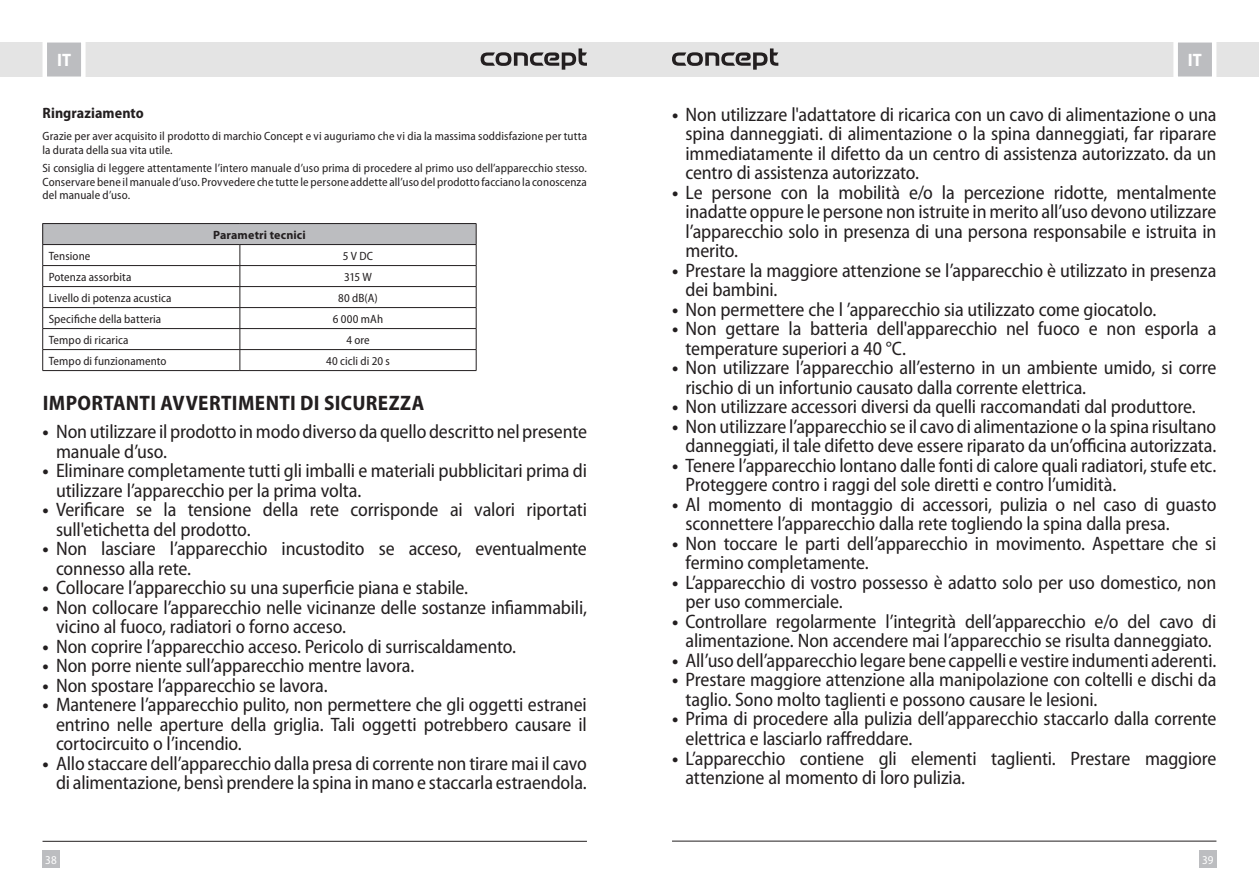
<style>
.page{position:relative;width:1259px;height:893px;background:#fff}
.page>*{position:absolute;margin:0;border:0;box-sizing:border-box;transform-origin:0 0}
.t1{font:700 semi-condensed 21px "Myriad Pro";letter-spacing:.015em;color:#231f20}
.t2{font:semi-condensed 19.5px/19.5px "Myriad Pro";letter-spacing:-.01em;color:#231f20}
.t3{font:700 semi-condensed 18px "Myriad Pro";color:#fff}
.t4{font:700 semi-condensed 15px "Myriad Pro";letter-spacing:.005em;color:#231f20}
.t5{font:semi-condensed 12px/13.8px "Myriad Pro";letter-spacing:.01em;color:#231f20}
.t6{font:700 12px "Myriad Pro";letter-spacing:.01em;color:#231f20}
.t7{font:semi-condensed 12px "Myriad Pro";color:#fff}
.s1{font-weight:700}
</style>
<div class="page">
<div style="left:629px;top:43px;width:630px;height:34px;background:#e4e4e4"></div>
<div style="left:0;top:43px;width:629px;height:34px;background:#e4e4e4"></div>
<div style="left:43px;top:850px;width:17px;height:17px;background:#bcbdc0"></div>
<div style="left:1199px;top:850px;width:17px;height:17px;background:#bcbdc0"></div>
<svg style="left:1171px;top:42px;width:47px;height:35px;background:#cdced0"></svg>
<svg style="left:40px;top:42px;width:48px;height:35px;background:#ceced0"></svg>
<hr style="left:672px;top:841px;width:544px;height:1px;background:#231f20">
<hr style="left:43px;top:841px;width:544px;height:1px;background:#231f20">
<svg style="left:672px;top:48px;width:106px;height:22px"></svg>
<svg style="left:480px;top:48px;width:107px;height:22px"></svg>
<div style="left:43px;top:224px;width:433px;height:21px;background:#bcbdc0"></div>
<hr style="left:43px;top:223px;width:197px;height:1px;background:#231f20">
<hr style="left:240px;top:223px;width:236px;height:1px;background:#231f20">
<hr style="left:43px;top:244px;width:197px;height:1px;background:#231f20">
<hr style="left:240px;top:244px;width:236px;height:1px;background:#231f20">
<hr style="left:43px;top:265px;width:197px;height:1px;background:#231f20">
<hr style="left:240px;top:265px;width:236px;height:1px;background:#231f20">
<hr style="left:43px;top:286px;width:197px;height:1px;background:#231f20">
<hr style="left:240px;top:286px;width:236px;height:1px;background:#231f20">
<hr style="left:43px;top:307px;width:197px;height:1px;background:#231f20">
<hr style="left:240px;top:307px;width:236px;height:1px;background:#231f20">
<hr style="left:43px;top:328px;width:197px;height:1px;background:#231f20">
<hr style="left:240px;top:328px;width:236px;height:1px;background:#231f20">
<hr style="left:43px;top:349px;width:197px;height:1px;background:#231f20">
<svg style="left:42px;top:224px;width:1px;height:146px"></svg>
<hr style="left:240px;top:349px;width:236px;height:1px;background:#231f20">
<svg style="left:240px;top:245px;width:1px;height:125px"></svg>
<svg style="left:476px;top:224px;width:1px;height:146px"></svg>
<hr style="left:43px;top:370px;width:197px;height:1px;background:#231f20">
<hr style="left:240px;top:370px;width:236px;height:1px;background:#231f20">
<p class="t3" style="left:57px;top:48px;width:15px">IT</p>
<p class="t3" style="left:1188px;top:48px;width:15px">IT</p>
<p class="t4" style="left:43px;top:103px;width:103px">Ringraziamento</p>
<p class="t5" style="left:43px;top:129px;width:546px">Grazie per aver acquisito il prodotto di marchio Concept e vi auguriamo che vi dia la massima soddisfazione per tutta la durata della sua vita utile.</p>
<p class="t5" style="left:43px;top:161px;width:546px;text-align:justify">Si consiglia di leggere attentamente l’intero manuale d’uso prima di procedere al primo uso dell’apparecchio stesso.<br>Conservare bene il manuale d’uso. Provvedere che tutte le persone addette all’uso del prodotto facciano la conoscenza del manuale d’uso.</p>
<p class="t6" style="left:213px;top:227px;width:94px">Parametri tecnici</p>
<p class="t5" style="left:49px;top:248px;width:43px">Tensione</p>
<p class="t5" style="left:343px;top:248px;width:32px">5 V DC</p>
<p class="t5" style="left:49px;top:269px;width:84px">Potenza assorbita</p>
<p class="t5" style="left:344px;top:269px;width:29px">315 W</p>
<p class="t5" style="left:49px;top:290px;width:124px">Livello di potenza acustica</p>
<p class="t5" style="left:338px;top:290px;width:41px">80 dB(A)</p>
<p class="t5" style="left:49px;top:311px;width:114px">Specifiche della batteria</p>
<p class="t5" style="left:333px;top:311px;width:52px">6 000 mAh</p>
<p class="t5" style="left:49px;top:332px;width:81px">Tempo di ricarica</p>
<p class="t5" style="left:346px;top:332px;width:25px">4 ore</p>
<p class="t5" style="left:49px;top:353px;width:119px">Tempo di funzionamento</p>
<p class="t5" style="left:326px;top:353px;width:65px">40 cicli di 20 s</p>
<p class="t1" style="left:43px;top:390px;width:383px">IMPORTANTI AVVERTIMENTI DI SICUREZZA</p>
<p class="t2" style="left:56px;top:422px;width:532px;text-indent:-13px"><span class="s1">•</span> Non utilizzare il prodotto in modo diverso da quello descritto nel presente manuale d’uso.</p>
<p class="t2" style="left:56px;top:461px;width:532px;text-indent:-13px"><span class="s1">•</span> Eliminare completamente tutti gli imballi e materiali pubblicitari prima di utilizzare l’apparecchio per la prima volta.</p>
<p class="t2" style="left:56px;top:500px;width:532px;text-indent:-13px"><span class="s1">•</span> Verificare se la tensione della rete corrisponde ai valori riportati sull'etichetta del prodotto.</p>
<p class="t2" style="left:56px;top:539px;width:532px;text-indent:-13px"><span class="s1">•</span> Non lasciare l’apparecchio incustodito se acceso, eventualmente connesso alla rete.</p>
<p class="t2" style="left:43px;top:578px;width:427px"><span class="s1">•</span> Collocare l’apparecchio su una superficie piana e stabile.</p>
<p class="t2" style="left:56px;top:597px;width:532px;text-indent:-13px"><span class="s1">•</span> Non collocare l’apparecchio nelle vicinanze delle sostanze infiammabili, vicino al fuoco, radiatori o forno acceso.</p>
<p class="t2" style="left:43px;top:636px;width:475px"><span class="s1">•</span> Non coprire l’apparecchio acceso. Pericolo di surriscaldamento.</p>
<p class="t2" style="left:43px;top:656px;width:373px"><span class="s1">•</span> Non porre niente sull’apparecchio mentre lavora.</p>
<p class="t2" style="left:43px;top:675px;width:287px"><span class="s1">•</span> Non spostare l’apparecchio se lavora.</p>
<p class="t2" style="left:56px;top:695px;width:532px;text-align:justify;text-indent:-13px"><span class="s1">•</span> Mantenere l’apparecchio pulito, non permettere che gli oggetti estranei entrino nelle aperture della griglia. Tali oggetti potrebbero causare il cortocircuito o l’incendio.</p>
<p class="t2" style="left:43px;top:753px;width:546px;text-align:right"><span class="s1">•</span> Allo staccare dell’apparecchio dalla presa di corrente non tirare mai il cavo di alimentazione, bensì prendere la spina in mano e staccarla estraendola.</p>
<p class="t2" style="left:685px;top:104px;width:532px;text-align:justify;text-indent:-13px"><span class="s1">•</span> Non utilizzare l'adattatore di ricarica con un cavo di alimentazione o una spina danneggiati. di alimentazione o la spina danneggiati, far riparare immediatamente il difetto da un centro di assistenza autorizzato. da un centro di assistenza autorizzato.</p>
<p class="t2" style="left:685px;top:182px;width:532px;text-align:justify;text-indent:-13px"><span class="s1">•</span> Le persone con la mobilità e/o la percezione ridotte, mentalmente inadatte oppure le persone non istruite in merito all’uso devono utilizzare l’apparecchio solo in presenza di una persona responsabile e istruita in merito.</p>
<p class="t2" style="left:685px;top:260px;width:532px;text-indent:-13px"><span class="s1">•</span> Prestare la maggiore attenzione se l’apparecchio è utilizzato in presenza dei bambini.</p>
<p class="t2" style="left:672px;top:299px;width:486px"><span class="s1">•</span> Non permettere che l ’apparecchio sia utilizzato come giocatolo.</p>
<p class="t2" style="left:685px;top:319px;width:532px;text-indent:-13px"><span class="s1">•</span> Non gettare la batteria dell'apparecchio nel fuoco e non esporla a temperature superiori a 40 °C.</p>
<p class="t2" style="left:685px;top:358px;width:532px;text-indent:-13px"><span class="s1">•</span> Non utilizzare l’apparecchio all’esterno in un ambiente umido, si corre rischio di un infortunio causato dalla corrente elettrica.</p>
<p class="t2" style="left:672px;top:397px;width:525px"><span class="s1">•</span> Non utilizzare accessori diversi da quelli raccomandati dal produttore.</p>
<p class="t2" style="left:672px;top:416px;width:546px;text-align:right"><span class="s1">•</span> Non utilizzare l’apparecchio se il cavo di alimentazione o la spina risultano danneggiati, il tale difetto deve essere riparato da un’officina autorizzata.</p>
<p class="t2" style="left:685px;top:455px;width:532px;text-indent:-13px"><span class="s1">•</span> Tenere l’apparecchio lontano dalle fonti di calore quali radiatori, stufe etc.<br>Proteggere contro i raggi del sole diretti e contro l’umidità.</p>
<p class="t2" style="left:685px;top:494px;width:532px;text-indent:-13px"><span class="s1">•</span> Al momento di montaggio di accessori, pulizia o nel caso di guasto sconnettere l’apparecchio dalla rete togliendo la spina dalla presa.</p>
<p class="t2" style="left:685px;top:533px;width:532px;text-indent:-13px"><span class="s1">•</span> Non toccare le parti dell’apparecchio in movimento. Aspettare che si fermino completamente.</p>
<p class="t2" style="left:685px;top:572px;width:532px;text-indent:-13px"><span class="s1">•</span> L’apparecchio di vostro possesso è adatto solo per uso domestico, non per uso commerciale.</p>
<p class="t2" style="left:672px;top:611px;width:546px;text-align:center"><span class="s1">•</span> Controllare regolarmente l’integrità dell’apparecchio e/o del cavo di alimentazione. Non accendere mai l’apparecchio se risulta danneggiato.</p>
<p class="t2" style="left:672px;top:650px;width:546px"><span class="s1">•</span> All’uso dell’apparecchio legare bene cappelli e vestire indumenti aderenti.</p>
<p class="t2" style="left:685px;top:670px;width:532px;text-indent:-13px"><span class="s1">•</span> Prestare maggiore attenzione alla manipolazione con coltelli e dischi da taglio. Sono molto taglienti e possono causare le lesioni.</p>
<p class="t2" style="left:685px;top:709px;width:532px;text-indent:-13px"><span class="s1">•</span> Prima di procedere alla pulizia dell’apparecchio staccarlo dalla corrente elettrica e lasciarlo raffreddare.</p>
<p class="t2" style="left:685px;top:748px;width:532px;text-indent:-13px"><span class="s1">•</span> L’apparecchio contiene gli elementi taglienti. Prestare maggiore attenzione al momento di loro pulizia.</p>
<p class="t7" style="left:45px;top:852px;width:13px">38</p>
<p class="t7" style="left:1202px;top:852px;width:13px">39</p>
</div>
